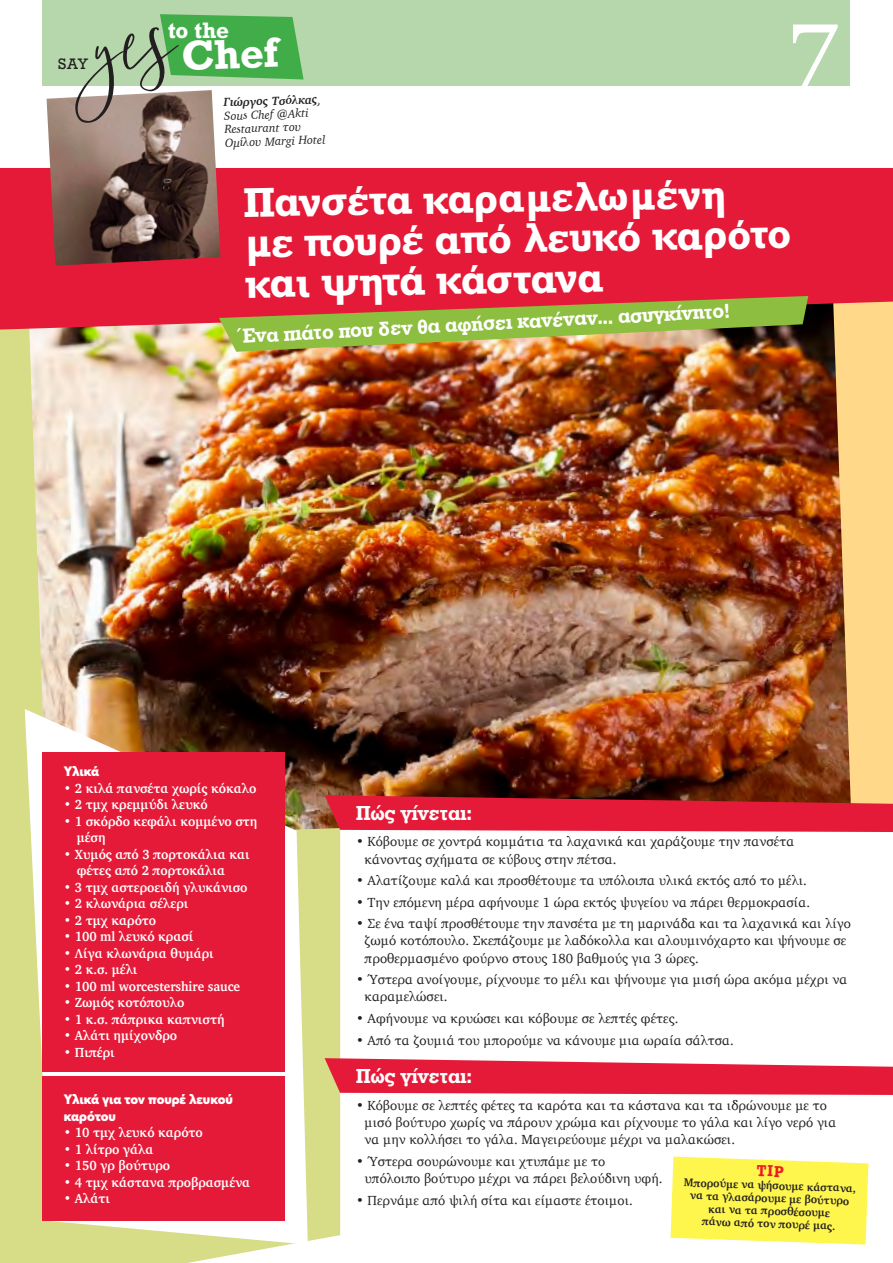
<style>
.page{position:relative;width:893px;height:1263px;background:#fff}
.page>*{position:absolute;margin:0;border:0;box-sizing:border-box;transform-origin:0 0}
.t1{font:97.5px "Georgia";color:#fff}
.t2{font:700 39px/40.5px "Rockwell";color:#fff}
.t3{font:21px "UB Rockwell Bold";letter-spacing:-.005em;color:#fff}
.t4{font:700 21px "Rockwell";color:#fff}
.t5{font:14.25px "Rockwell";color:#231f20}
.t6{font:13.5px/17.2px "Charter";color:#231f20}
.t7{font:700 13.5px/16.5px "Charter";letter-spacing:-.005em;color:#fff;scale:.93 1}
.t8{font:900 13.5px/16.5px "Averta";letter-spacing:-.01em;color:#fff}
.t9{font:italic 12px/13.5px "Charter";color:#231f20}
.t10{font:700 11.4px/12.8px "Charter";color:#231f20;text-align:center;scale:.95 1}
.s1{font-weight:700}
</style>
<div class="page">
<div style="left:0;top:330px;width:340px;height:933px;background:#d6dd86"></div>
<div style="left:851px;top:330px;width:42px;height:465px;background:#ffd989"></div>
<img style="left:29px;top:330px;width:822px;height:508px">
<div style="left:43px;top:0;width:807px;height:85px;background:#b6d6ac"></div>
<svg style="left:25px;top:709px;width:283px;height:535px"></svg>
<svg style="left:325px;top:795px;width:568px;height:37px;background:#d52439"></svg>
<svg style="left:325px;top:1058px;width:568px;height:37px;background:#e83e56"></svg>
<div style="left:43px;top:752px;width:242px;height:319px;background:#e51a38"></div>
<div style="left:43px;top:1076px;width:242px;height:145px;background:#e51a38"></div>
<div style="left:0;top:168px;width:893px;height:162px;background:#e51a38"></div>
<img style="left:219px;top:296px;width:589px;height:56px">
<img style="left:47px;top:97px;width:173px;height:169px">
<svg style="left:75px;top:14px;width:229px;height:109px"></svg>
<svg style="left:671px;top:1156px;width:197px;height:88px;background:#fef65c"></svg>
<p class="t5" style="left:58px;top:55px;width:32px">SAY</p>
<h3 class="t4" style="left:168px;top:17px;width:63px">to the</h3>
<h2 class="t2" style="left:181px;top:35px;width:99px;rotate:-2deg">Chef</h2>
<p class="t9" style="left:223px;top:96px;width:102px;rotate:-2deg"><span class="s1">Γιώργος Τσόλκας</span>,<br>Sous Chef @Akti<br>Restaurant του<br>Ομίλου Margi Hotel</p>
<h1 class="t1" style="left:789px;top:-29px;width:50px">7</h1>
<h2 class="t2" style="left:243px;top:182px;width:549px;rotate:-1deg">Πανσέτα καραμελωμένη<br>με πουρέ από λευκό καρότο και ψητά κάστανα</h2>
<h3 class="t3" style="left:237px;top:324px;width:494px;rotate:-3deg">Ένα πιάτο που δεν θα αφήσει κανέναν... ασυγκίνητο!</h3>
<p class="t8" style="left:64px;top:763px;width:37px">Υλικά</p>
<p class="t7" style="left:64px;top:780px;width:208px">• 2 κιλά πανσέτα χωρίς κόκαλο</p>
<p class="t7" style="left:64px;top:796px;width:156px">• 2 τμχ κρεμμύδι λευκό</p>
<p class="t7" style="left:77px;top:813px;width:196px;text-indent:-13px">• 1 σκόρδο κεφάλι κομμένο στη μέση</p>
<p class="t7" style="left:77px;top:846px;width:188px;text-indent:-13px">• Χυμός από 3 πορτοκάλια και φέτες από 2 πορτοκάλια</p>
<p class="t7" style="left:64px;top:879px;width:199px">• 3 τμχ αστεροειδή γλυκάνισο</p>
<p class="t7" style="left:64px;top:895px;width:135px">• 2 κλωνάρια σέλερι</p>
<p class="t7" style="left:64px;top:912px;width:101px">• 2 τμχ καρότο</p>
<p class="t7" style="left:64px;top:928px;width:141px">• 100 ml λευκό κρασί</p>
<p class="t7" style="left:64px;top:945px;width:163px">• Λίγα κλωνάρια θυμάρι</p>
<p class="t7" style="left:64px;top:961px;width:81px">• 2 κ.σ. μέλι</p>
<p class="t7" style="left:64px;top:978px;width:191px">• 100 ml worcestershire sauce</p>
<p class="t7" style="left:64px;top:994px;width:131px">• Ζωμός κοτόπουλο</p>
<p class="t7" style="left:64px;top:1011px;width:174px">• 1 κ.σ. πάπρικα καπνιστή</p>
<p class="t7" style="left:64px;top:1027px;width:123px">• Αλάτι ημίχονδρο</p>
<p class="t7" style="left:64px;top:1044px;width:56px">• Πιπέρι</p>
<p class="t8" style="left:64px;top:1091px;width:170px">Υλικά για τον πουρέ λευκού καρότου</p>
<p class="t7" style="left:64px;top:1124px;width:151px">• 10 τμχ λευκό καρότο</p>
<p class="t7" style="left:64px;top:1140px;width:98px">• 1 λίτρο γάλα</p>
<p class="t7" style="left:64px;top:1157px;width:116px">• 150 γρ βούτυρο</p>
<p class="t7" style="left:64px;top:1173px;width:202px">• 4 τμχ κάστανα προβρασμένα</p>
<p class="t7" style="left:64px;top:1190px;width:51px">• Αλάτι</p>
<h3 class="t3" style="left:356px;top:800px;width:118px">Πώς γίνεται:</h3>
<p class="t6" style="left:365px;top:833px;width:431px;text-indent:-9px">• Κόβουμε σε χοντρά κομμάτια τα λαχανικά και χαράζουμε την πανσέτα κάνοντας σχήματα σε κύβους στην πέτσα.</p>
<p class="t6" style="left:356px;top:872px;width:452px">• Αλατίζουμε καλά και προσθέτουμε τα υπόλοιπα υλικά εκτός από το μέλι.</p>
<p class="t6" style="left:356px;top:893px;width:455px">• Την επόμενη μέρα αφήνουμε 1 ώρα εκτός ψυγείου να πάρει θερμοκρασία.</p>
<p class="t6" style="left:365px;top:915px;width:488px;text-indent:-9px">• Σε ένα ταψί προσθέτουμε την πανσέτα με τη μαρινάδα και τα λαχανικά και λίγο ζωμό κοτόπουλο. Σκεπάζουμε με λαδόκολλα και αλουμινόχαρτο και ψήνουμε σε προθερμασμένο φούρνο στους 180 βαθμούς για 3 ώρες.</p>
<p class="t6" style="left:365px;top:971px;width:484px;text-indent:-9px">• Ύστερα ανοίγουμε, ρίχνουμε το μέλι και ψήνουμε για μισή ώρα ακόμα μέχρι να καραμελώσει.</p>
<p class="t6" style="left:356px;top:1009px;width:324px">• Αφήνουμε να κρυώσει και κόβουμε σε λεπτές φέτες.</p>
<p class="t6" style="left:356px;top:1031px;width:379px">• Από τα ζουμιά του μπορούμε να κάνουμε μια ωραία σάλτσα.</p>
<h3 class="t3" style="left:356px;top:1064px;width:118px">Πώς γίνεται:</h3>
<p class="t6" style="left:365px;top:1096px;width:473px;text-indent:-9px">• Κόβουμε σε λεπτές φέτες τα καρότα και τα κάστανα και τα ιδρώνουμε με το μισό βούτυρο χωρίς να πάρουν χρώμα και ρίχνουμε το γάλα και λίγο νερό για να μην κολλήσει το γάλα. Μαγειρεύουμε μέχρι να μαλακώσει.</p>
<p class="t6" style="left:365px;top:1152px;width:299px;text-indent:-9px">• Ύστερα σουρώνουμε και χτυπάμε με το υπόλοιπο βούτυρο μέχρι να πάρει βελούδινη υφή.</p>
<p class="t6" style="left:356px;top:1191px;width:278px">• Περνάμε από ψιλή σίτα και είμαστε έτοιμοι.</p>
<p class="t10" style="left:684px;top:1176px;width:183px;rotate:2deg">Μπορούμε να ψήσουμε κάστανα, να τα γλασάρουμε με βούτυρο και να τα προσθέσουμε<br>πάνω από τον πουρέ μας.</p>
</div>
